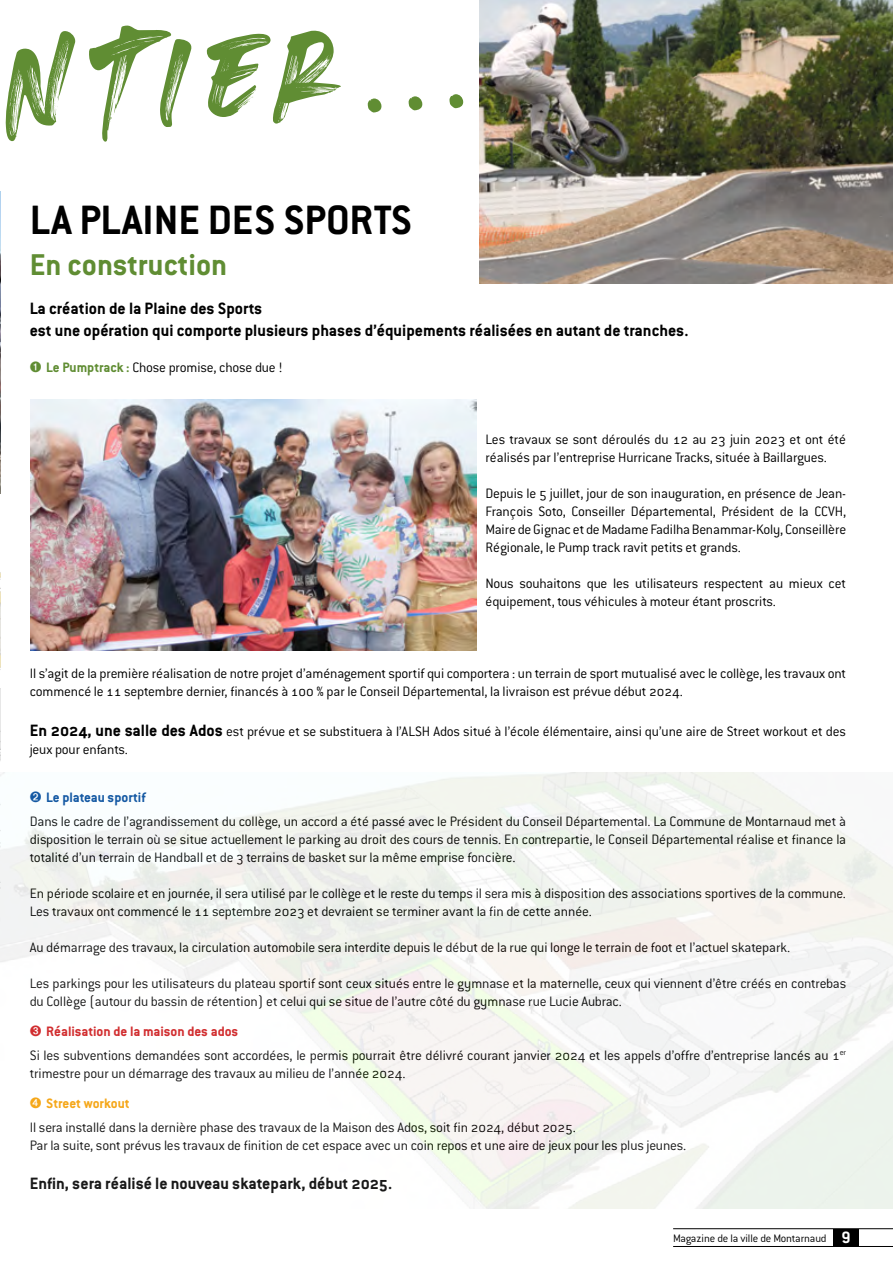
<style>
.page{position:relative;width:893px;height:1263px;background:#fff}
.page>*{position:absolute;margin:0;border:0;box-sizing:border-box;transform-origin:0 0}
.t1{font:186px "Heaters";color:#608d33}
.t2{font:700 45px "Conduit OSITC";color:#000}
.t3{font:700 33px "Conduit OSITC";color:#608d33}
.t4{font:700 18px/21.6px "Conduit OSITC";color:#000}
.t5{font:300 15px/18px "Conduit OSITC";letter-spacing:-.01em;color:#000}
.t6{font:300 12px "Conduit OSITC";letter-spacing:-.015em;color:#000}
.s1{color:#608d33}
.s2{font-weight:700;color:#608d33}
.s3{font-weight:700;font-size:18px}
.s4{color:#00489a}
.s5{font-weight:700;color:#00489a}
.s6{color:#cd1719}
.s7{font-weight:700;color:#cd1719}
.s8{color:#f59e00}
.s9{font-weight:700;color:#f59e00}
.s10{font-family:"Conduit ITC";font-weight:700;font-size:18px;color:#fff}
</style>
<div class="page">
<img style="left:0;top:572px;width:1px;height:189px">
<hr style="left:673px;top:1228px;width:220px;height:1px;background:#000">
<hr style="left:673px;top:1246px;width:220px;height:1px;background:#000">
<div style="left:833px;top:1229px;width:26px;height:18px;background:#000"></div>
<img style="left:0;top:191px;width:1px;height:302px">
<img style="left:30px;top:399px;width:447px;height:251px">
<img style="left:480px;top:0;width:413px;height:284px">
<h1 class="t1" style="left:1px;top:12px;width:466px;rotate:-3deg">ntier...</h1>
<h2 class="t2" style="left:30px;top:193px;width:384px">LA PLAINE DES SPORTS</h2>
<h3 class="t3" style="left:30px;top:245px;width:199px">En construction</h3>
<p class="t4" style="left:30px;top:297px;width:660px">La création de la Plaine des Sports<br>est une opération qui comporte plusieurs phases d’équipements réalisées en autant de tranches.</p>
<p class="t5" style="left:30px;top:358px;width:254px"><span class="s1">➊</span> <span class="s2">Le Pumptrack :</span> Chose promise, chose due !</p>
<p class="t5" style="left:485px;top:430px;width:362px">Les travaux se sont déroulés du 12 au 23 juin 2023 et ont été réalisés par l’entreprise Hurricane Tracks, située à Baillargues.</p>
<p class="t5" style="left:485px;top:484px;width:362px;text-align:justify">Depuis le 5 juillet, jour de son inauguration, en présence de Jean-François Soto, Conseiller Départemental, Président de la CCVH, Maire de Gignac et de Madame Fadilha Benammar-Koly, Conseillère Régionale, le Pump track ravit petits et grands.</p>
<p class="t5" style="left:485px;top:574px;width:362px">Nous souhaitons que les utilisateurs respectent au mieux cet équipement, tous véhicules à moteur étant proscrits.</p>
<p class="t5" style="left:30px;top:664px;width:818px">Il s’agit de la première réalisation de notre projet d’aménagement sportif qui comportera : un terrain de sport mutualisé avec le collège, les travaux ont commencé le 11 septembre dernier, financés à 100 % par le Conseil Départemental, la livraison est prévue début 2024.</p>
<p class="t5" style="left:30px;top:721px;width:818px"><span class="s3">En 2024, une salle des Ados</span> est prévue et se substituera à l’ALSH Ados situé à l’école élémentaire, ainsi qu’une aire de Street workout et des jeux pour enfants.</p>
<p class="t5" style="left:30px;top:784px;width:818px;line-height:24px"><span class="s4">➋</span> <span class="s5">Le plateau sportif<br></span>Dans le cadre de l’agrandissement du collège, un accord a été passé avec le Président du Conseil Départemental. La Commune de Montarnaud met à</p>
<p class="t5" style="left:30px;top:829px;width:818px">disposition le terrain où se situe actuellement le parking au droit des cours de tennis. En contrepartie, le Conseil Départemental réalise et finance la totalité d’un terrain de Handball et de 3 terrains de basket sur la même emprise foncière.</p>
<p class="t5" style="left:30px;top:883px;width:818px">En période scolaire et en journée, il sera utilisé par le collège et le reste du temps il sera mis à disposition des associations sportives de la commune.<br>Les travaux ont commencé le 11 septembre 2023 et devraient se terminer avant la fin de cette année.</p>
<p class="t5" style="left:30px;top:937px;width:762px">Au démarrage des travaux, la circulation automobile sera interdite depuis le début de la rue qui longe le terrain de foot et l’actuel skatepark.</p>
<p class="t5" style="left:30px;top:973px;width:818px">Les parkings pour les utilisateurs du plateau sportif sont ceux situés entre le gymnase et la maternelle, ceux qui viennent d’être créés en contrebas du Collège (autour du bassin de rétention) et celui qui se situe de l’autre côté du gymnase rue Lucie Aubrac.</p>
<p class="t5" style="left:30px;top:1018px;width:818px;line-height:24px"><span class="s6">➌</span> <span class="s7">Réalisation de la maison des ados<br></span>Si les subventions demandées sont accordées, le permis pourrait être délivré courant janvier 2024 et les appels d’offre d’entreprise lancés au 1<sup>er</sup></p>
<p class="t5" style="left:30px;top:1057px;width:377px;line-height:30px">trimestre pour un démarrage des travaux au milieu de l’année 2024.<br><span class="s8">➍</span> <span class="s9">Street workout</span></p>
<p class="t5" style="left:30px;top:1117px;width:658px">Il sera installé dans la dernière phase des travaux de la Maison des Ados, soit fin 2024, début 2025.<br>Par la suite, sont prévus les travaux de finition de cet espace avec un coin repos et une aire de jeux pour les plus jeunes.</p>
<p class="t4" style="left:30px;top:1172px;width:364px">Enfin, sera réalisé le nouveau skatepark, début 2025.</p>
<p class="t6" style="left:673px;top:1231px;width:179px">Magazine de la ville de Montarnaud <span class="s10">9</span></p>
</div>
